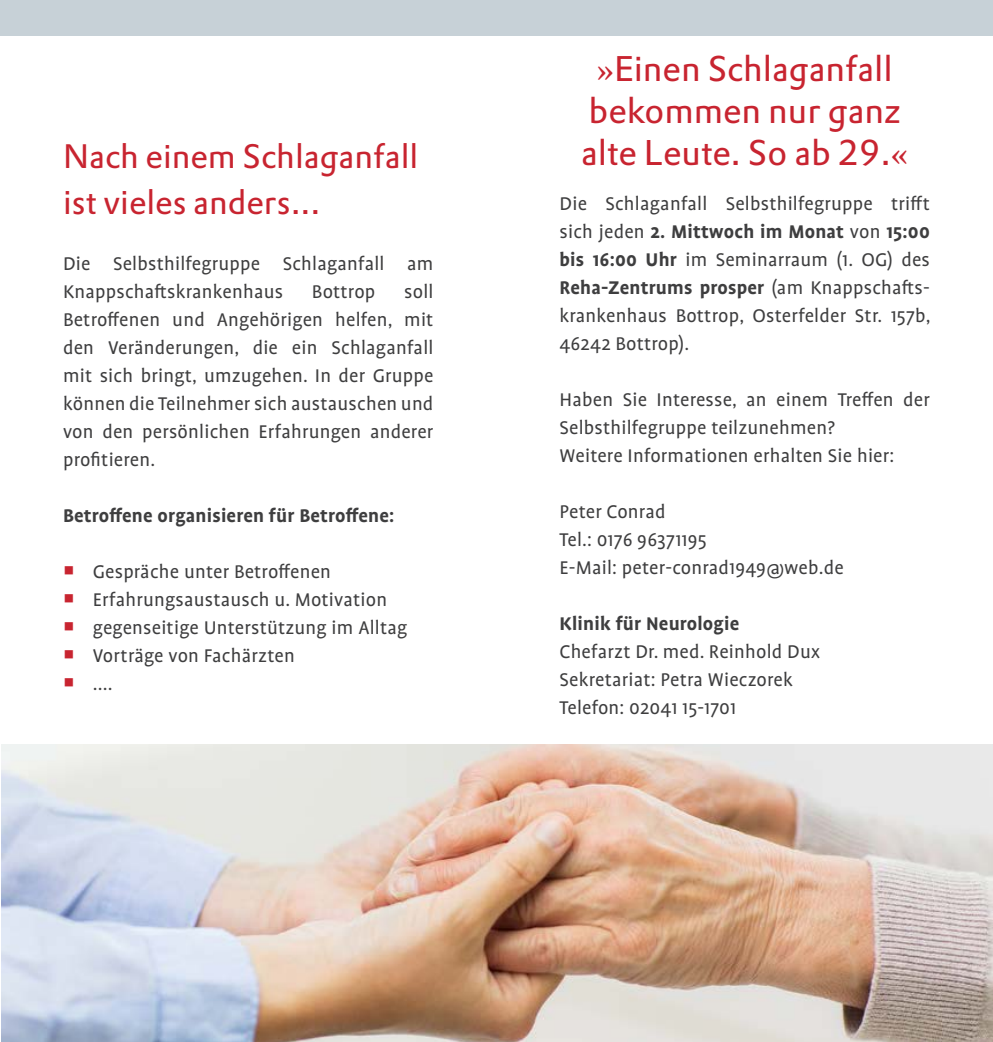
<style>
.page{position:relative;width:993px;height:1042px;background:#fff}
.page>*{position:absolute;margin:0;border:0;box-sizing:border-box;transform-origin:0 0}
.t1{font:35px/42px "DTL Prokyon TOT";color:#c82430}
.Header_I{font:33.25px/45.5px "DTL Prokyon TOT";color:#c82430}
.Fließtext{font:21px/28px "Profile OT";letter-spacing:.01em;color:#3e3e3f}
.Fließtext-2{font:700 21px "Profile OT";letter-spacing:.01em;color:#3e3e3f}
.s1{font-family:"Chronicle Text G2"}
.s2{font-weight:700}
</style>
<div class="page">
<div style="left:0;top:0;width:992px;height:36px;background:#c7d1d7"></div>
<img style="left:1px;top:744px;width:991px;height:298px">
<p class="Header_I" style="left:63px;top:133px;width:357px">Nach einem Schlaganfall ist vieles anders...</p>
<p class="Fließtext" style="left:63px;top:250px;width:372px">Die Selbsthilfegruppe Schlaganfall am<br>Knappschaftskrankenhaus</p>
<p class="Fließtext" style="left:63px;top:278px;width:372px;text-align:justify;text-indent:341px">soll Betroffenen und Angehörigen helfen, mit den Veränderungen, die ein Schlaganfall mit sich bringt, umzugehen. In der Gruppe können die Teilnehmer sich austauschen und von den persönlichen Erfahrungen anderer profitieren.</p>
<p class="Fließtext-2" style="left:63px;top:504px;width:333px">Betroffene organisieren für Betroffene:</p>
<p class="Fließtext" style="left:93px;top:558px;width:240px">Gespräche unter Betroffenen</p>
<p class="Fließtext" style="left:93px;top:586px;width:296px">Erfahrungsaustausch u. Motivation</p>
<p class="Fließtext" style="left:93px;top:614px;width:316px">gegenseitige Unterstützung im Alltag</p>
<p class="Fließtext" style="left:93px;top:642px;width:203px">Vorträge von Fachärzten</p>
<p class="Fließtext" style="left:93px;top:670px;width:21px">....</p>
<p class="Fließtext" style="left:312px;top:278px;width:65px">Bottrop</p>
<p class="t1" style="left:596px;top:48px;width:298px"><span class="s1">»</span>Einen Schlaganfall</p>
<p class="t1" style="left:581px;top:90px;width:329px">bekommen nur ganz alte Leute. So ab 29.<span class="s1">«</span></p>
<p class="Fließtext" style="left:559px;top:191px;width:372px;text-align:justify">Die Schlaganfall Selbsthilfegruppe trifft sich jeden <span class="s2">2. Mittwoch im Monat</span> von <span class="s2">15:00 bis 16:00 Uhr</span> im Seminarraum (1. OG) des <span class="s2">Reha-Zentrums prosper</span> (am Knappschafts&shy;krankenhaus Bottrop, Osterfelder Str. 157b, 46242 Bottrop).</p>
<p class="Fließtext" style="left:559px;top:387px;width:372px">Haben Sie Interesse, an einem Treffen der<br>Selbsthilfegruppe teilzunehmen?</p>
<p class="Fließtext" style="left:559px;top:443px;width:336px">Weitere Informationen erhalten Sie hier:</p>
<p class="Fließtext" style="left:559px;top:499px;width:107px">Peter Conrad</p>
<p class="Fließtext" style="left:559px;top:527px;width:149px">Tel.: 0176 96371195</p>
<p class="Fließtext" style="left:559px;top:555px;width:286px">E-Mail: peter-conrad1949@web.de</p>
<p class="Fließtext-2" style="left:559px;top:612px;width:181px">Klinik für Neurologie</p>
<p class="Fließtext" style="left:559px;top:639px;width:262px">Chefarzt Dr. med. Reinhold Dux</p>
<p class="Fließtext" style="left:559px;top:667px;width:235px">Sekretariat: Petra Wieczorek</p>
<p class="Fließtext" style="left:559px;top:695px;width:178px">Telefon: 02041 15-1701</p>
</div>
